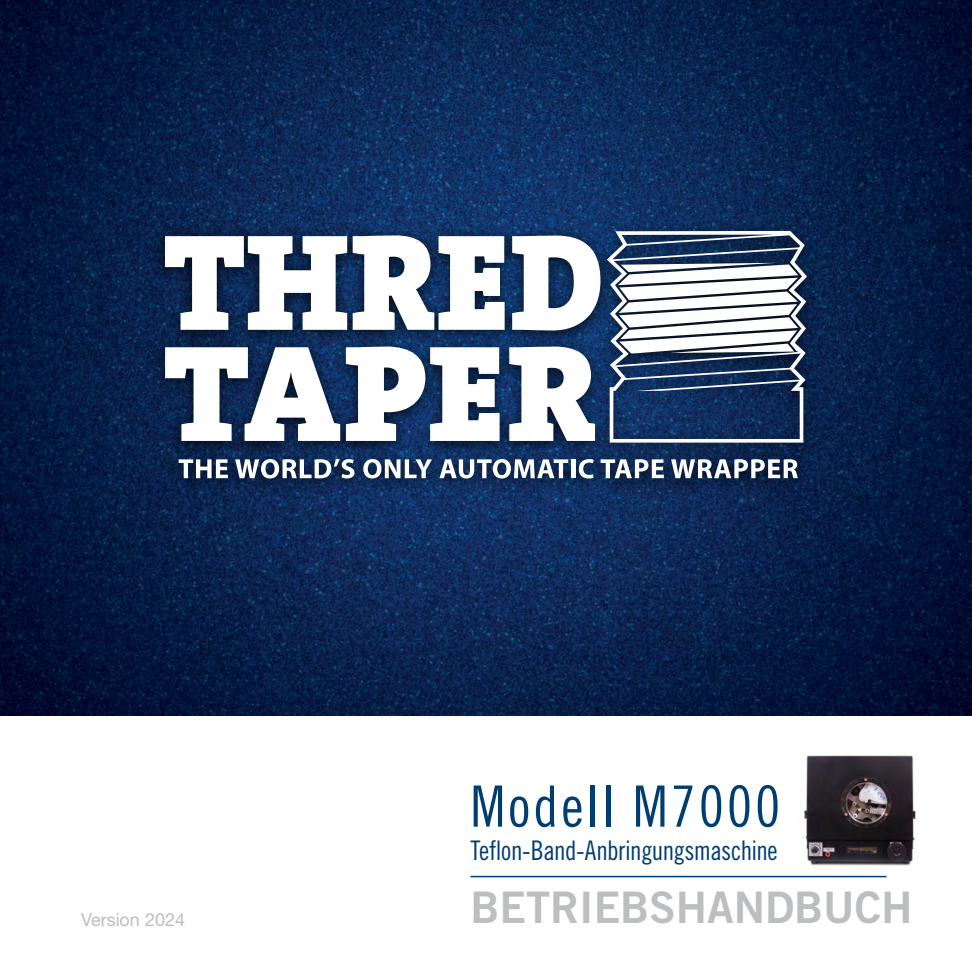
<style>
.page{position:relative;width:972px;height:972px;background:#fff}
.page>*{position:absolute;margin:0;border:0;box-sizing:border-box;transform-origin:0 0}
.t1{font:57px "Trade Gothic Cond Eighteen";letter-spacing:.05em;color:#003d71}
.t2{font:43.5px "Trade Gothic Bold Two";color:#bcbec0}
.t3{font:27px "Trade Gothic Cond Eighteen";letter-spacing:-.02em;color:#003d71;scale:.96 1}
.t4{font:18px "Helvetica Neue LT Std";color:#bcbec0}
</style>
<div class="page">
<img style="left:0;top:0;width:972px;height:715px">
<img style="left:804px;top:755px;width:112px;height:111px">
<div style="left:150px;top:220px;width:670px;height:276px;background:#000;opacity:.75"></div>
<svg style="left:179px;top:459px;width:49px;height:19px"></svg>
<svg style="left:235px;top:459px;width:119px;height:20px"></svg>
<svg style="left:363px;top:459px;width:69px;height:20px"></svg>
<svg style="left:439px;top:459px;width:129px;height:20px"></svg>
<hr style="left:571px;top:459px;width:4px;height:19px;background:#fff">
<svg style="left:579px;top:459px;width:15px;height:19px"></svg>
<svg style="left:601px;top:459px;width:63px;height:19px"></svg>
<svg style="left:671px;top:459px;width:127px;height:19px"></svg>
<svg style="left:165px;top:236px;width:182px;height:94px"></svg>
<svg style="left:353px;top:235px;width:152px;height:95px"></svg>
<svg style="left:512px;top:236px;width:88px;height:95px"></svg>
<svg style="left:165px;top:347px;width:175px;height:94px"></svg>
<svg style="left:346px;top:347px;width:154px;height:94px"></svg>
<svg style="left:509px;top:347px;width:86px;height:94px"></svg>
<svg style="left:607px;top:231px;width:200px;height:212px;background:#334c71"></svg>
<svg style="left:618px;top:263px;width:182px;height:90px"></svg>
<hr style="left:470px;top:876px;width:416px;height:1px;background:#003d71">
<p class="t4" style="left:81px;top:909px;width:106px">Version 2024</p>
<h1 class="t1" style="left:470px;top:773px;width:311px">Modell M7000</h1>
<p class="t3" style="left:470px;top:834px;width:322px">Teflon-Band-Anbringungsmaschine</p>
<h2 class="t2" style="left:470px;top:880px;width:444px">BETRIEBSHANDBUCH</h2>
</div>
